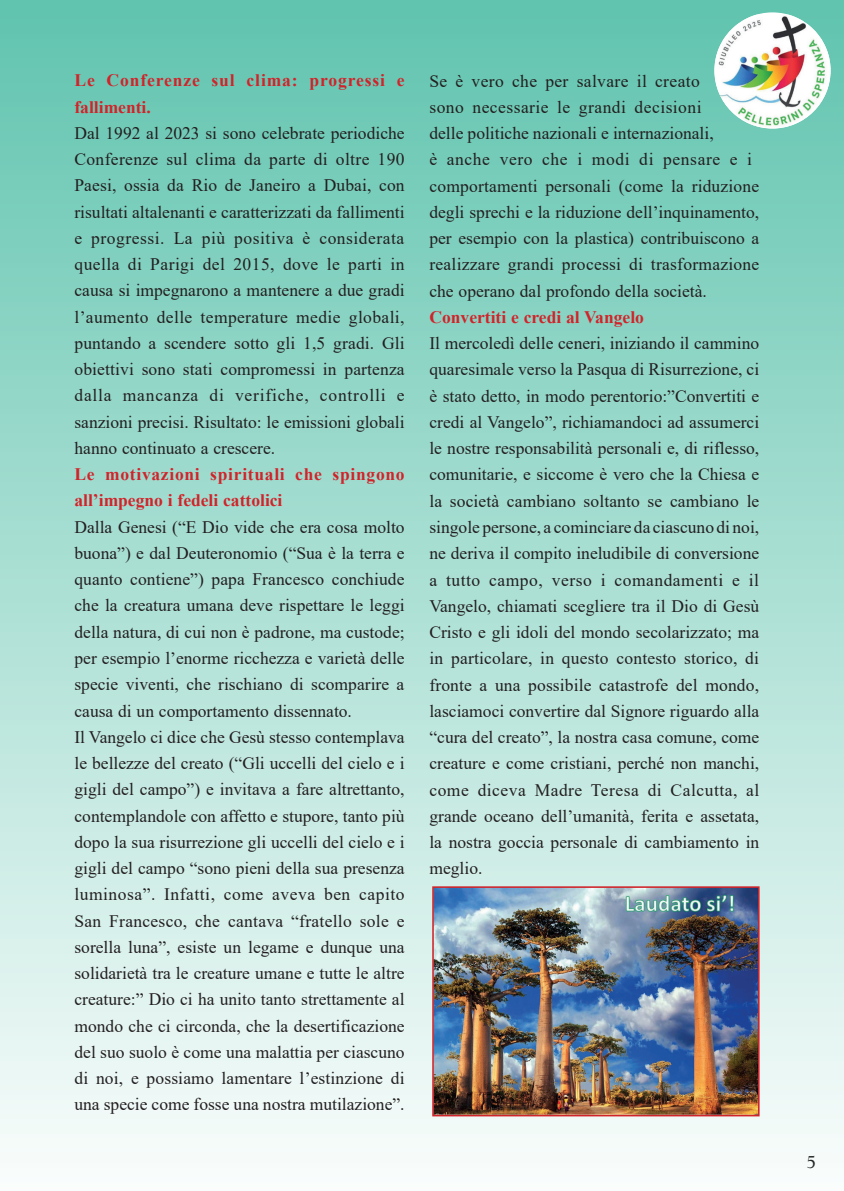
<style>
.page{position:relative;width:844px;height:1191px;background:#fff}
.page>*{position:absolute;margin:0;border:0;box-sizing:border-box;transform-origin:0 0}
.t1{font:17.5px/26.2px "Times New Roman";color:#231f20;text-align:justify}
.t2{font:700 17.5px/26.2px "Times New Roman";letter-spacing:.03em;color:#d1232a}
.t3{font:700 17.5px/26.2px "Times New Roman";letter-spacing:.05em;color:#d1232a}
.t4{font:700 17.5px "Times New Roman";color:#d1232a}
.t5{font:17.5px "Life";color:#231f20}
</style>
<div class="page">
<div style="left:0;top:0;width:843px;height:1191px;background:linear-gradient(to bottom,#60c4ae,#fafdfc)"></div>
<img style="left:435px;top:889px;width:321px;height:224px">
<div style="left:432px;top:886px;width:327px;height:230px;border:2px solid #d1232a"></div>
<img style="left:714px;top:15px;width:116px;height:113px">
<p class="t3" style="left:74px;top:67px;width:331px">Le Conferenze sul clima: progressi e fallimenti.</p>
<p class="t1" style="left:74px;top:119px;width:332px">Dal 1992 al 2023 si sono celebrate periodiche Conferenze sul clima da parte di oltre 190<br>Paesi, ossia da Rio de Janeiro a Dubai, con risultati altalenanti e caratterizzati da fallimenti e progressi. La più positiva è considerata quella di Parigi del 2015, dove le parti in causa si impegnarono a mantenere a due gradi l’aumento delle temperature medie globali, puntando a scendere sotto gli 1,5 gradi. Gli obiettivi sono stati compromessi in partenza dalla mancanza di verifiche, controlli e sanzioni precisi. Risultato: le emissioni globali hanno continuato a crescere.</p>
<p class="t2" style="left:74px;top:461px;width:331px">Le motivazioni spirituali che spingono all’impegno i fedeli cattolici</p>
<p class="t1" style="left:74px;top:513px;width:331px;text-align:left">Dalla Genesi (“E Dio vide che era cosa molto buona”) e dal Deuteronomio (“Sua è la terra e quanto contiene”) papa Francesco conchiude che la creatura umana deve rispettare le leggi della natura, di cui non è padrone, ma custode; per esempio l’enorme ricchezza e varietà delle specie viventi, che rischiano di scomparire a causa di un comportamento dissennato.<br>Il Vangelo ci dice che Gesù stesso contemplava le bellezze del creato (“Gli uccelli del cielo e i gigli del campo”) e invitava a fare altrettanto, contemplandole con affetto e stupore, tanto più dopo la sua risurrezione gli uccelli del cielo e i gigli del campo “sono pieni della sua presenza luminosa”. Infatti, come aveva ben capito San Francesco, che cantava “fratello sole e sorella luna”, esiste un legame e dunque una solidarietà tra le creature umane e tutte le altre creature:” Dio ci ha unito tanto strettamente al mondo che ci circonda, che la desertificazione del suo suolo è come una malattia per ciascuno di noi, e possiamo lamentare l’estinzione di una specie come fosse una nostra mutilazione”.</p>
<p class="t1" style="left:429px;top:67px;width:331px;text-align:left">Se è vero che per salvare il creato<br>sono necessarie le grandi decisioni<br>delle politiche nazionali e internazionali,<br>è anche vero che i modi di pensare e i comportamenti personali (come la riduzione degli sprechi e la riduzione dell’inquinamento, per esempio con la plastica) contribuiscono a realizzare grandi processi di trasformazione che operano dal profondo della società.</p>
<p class="t4" style="left:429px;top:304px;width:216px">Convertiti e credi al Vangelo</p>
<p class="t1" style="left:429px;top:330px;width:331px">Il mercoledì delle ceneri, iniziando il cammino quaresimale verso la Pasqua di Risurrezione, ci è stato detto, in modo perentorio:”Convertiti e credi al Vangelo”, richiamandoci ad assumerci le nostre responsabilità personali e, di riflesso, comunitarie, e siccome è vero che la Chiesa e la società cambiano soltanto se cambiano le singole persone, a cominciare da ciascuno di noi, ne deriva il compito ineludibile di conversione a tutto campo, verso i comandamenti e il Vangelo, chiamati scegliere tra il Dio di Gesù Cristo e gli idoli del mondo secolarizzato; ma in particolare, in questo contesto storico, di fronte a una possibile catastrofe del mondo, lasciamoci convertire dal Signore riguardo alla “cura del creato”, la nostra casa comune, come creature e come cristiani, perché non manchi, come diceva Madre Teresa di Calcutta, al grande oceano dell’umanità, ferita e assetata, la nostra goccia personale di cambiamento in meglio.</p>
<p class="t5" style="left:806px;top:1151px;width:11px">5</p>
</div>
